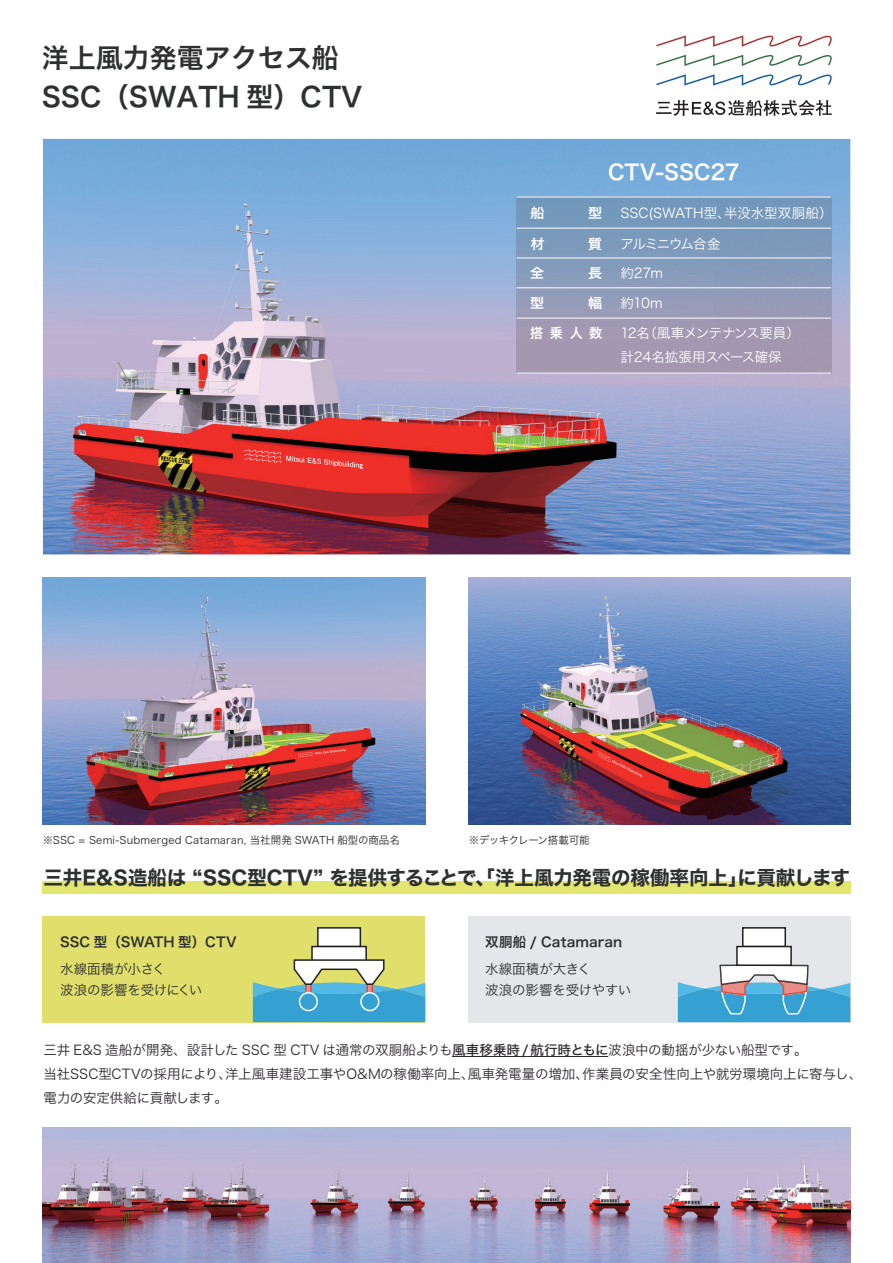
<style>
.page{position:relative;width:893px;height:1263px;background:#fff}
.page>*{position:absolute;margin:0;border:0;box-sizing:border-box;transform-origin:0 0}
.t1{font:27px/39px "Hiragino Sans W6";color:#2f3030}
.t2{font:21px "Hiragino Sans W6";letter-spacing:-.005em;color:#fff}
.t3{font:19.5px "Hiragino Sans W7";color:#2f3030}
.t4{font:13.5px/24px "Hiragino Sans W3";letter-spacing:-.01em;color:#2b272c}
.t5{font:13.5px/21px "Hiragino Sans W3";letter-spacing:-.015em;color:#2f3030}
.t6{font:13.5px/24px "Hiragino Sans W3";letter-spacing:-.02em;color:#fff}
.t7{font:13.5px "Hiragino Sans W6";letter-spacing:.01em;color:#2f3030}
.t8{font:13.5px "Hiragino Sans W3";color:#fff}
.t9{font:13.5px "Hiragino Sans W6";color:#fff;scale:1.04 1}
.t10{font:13.5px "Hiragino Sans W3";letter-spacing:-.105em;color:#fff}
.t11{font:13.5px "Hiragino Sans W6";color:#fff}
.t12{font:10.5px "Hiragino Sans W3";letter-spacing:.01em;color:#2b272c}
.t13{font:10.5px "Hiragino Sans W3";letter-spacing:-.03em;color:#2b272c}
.s1{color:#2f3030}
.s2{font-family:"Hiragino Sans W5"}
</style>
<div class="page">
<img style="left:43px;top:139px;width:807px;height:415px">
<img style="left:517px;top:196px;width:314px;height:177px">
<hr style="left:452px;top:1056px;width:156px;height:1px;background:#2b272c">
<hr style="left:517px;top:197px;width:314px;height:1px;background:#fff">
<hr style="left:517px;top:228px;width:314px;height:1px;background:#fff">
<hr style="left:517px;top:258px;width:314px;height:1px;background:#fff">
<hr style="left:517px;top:287px;width:314px;height:1px;background:#fff">
<hr style="left:517px;top:318px;width:314px;height:1px;background:#fff">
<hr style="left:517px;top:373px;width:314px;height:1px;background:#fff">
<div style="left:43px;top:881px;width:807px;height:13px;background:#e2e66e"></div>
<img style="left:468px;top:578px;width:383px;height:247px">
<img style="left:43px;top:578px;width:382px;height:247px">
<div style="left:468px;top:916px;width:383px;height:106px;background:#e5e6e9"></div>
<svg style="left:678px;top:964px;width:172px;height:58px"></svg>
<div style="left:43px;top:916px;width:382px;height:106px;background:#e1df6c"></div>
<div style="left:317px;top:927px;width:44px;height:20px;background:#fff;border:2px solid #231f20"></div>
<div style="left:311px;top:946px;width:56px;height:20px;background:#fff;border:2px solid #231f20"></div>
<div style="left:742px;top:927px;width:44px;height:20px;background:#fff;border:2px solid #231f20"></div>
<div style="left:736px;top:946px;width:56px;height:20px;background:#fff;border:2px solid #231f20"></div>
<svg style="left:253px;top:958px;width:172px;height:64px"></svg>
<div style="left:300px;top:993px;width:17px;height:17px;background:#35a0d2;border-radius:50%"></div>
<div style="left:299px;top:992px;width:19px;height:19px;border:2px solid #fff;border-radius:50%"></div>
<div style="left:361px;top:993px;width:18px;height:17px;background:#35a0d2;border-radius:50%"></div>
<div style="left:360px;top:992px;width:19px;height:19px;border:2px solid #fff;border-radius:50%"></div>
<svg style="left:656px;top:100px;width:176px;height:16px"></svg>
<svg style="left:656px;top:35px;width:176px;height:12px"></svg>
<svg style="left:656px;top:54px;width:176px;height:12px"></svg>
<svg style="left:656px;top:74px;width:176px;height:12px"></svg>
<img style="left:43px;top:1127px;width:807px;height:136px">
<svg style="left:597px;top:752px;width:45px;height:25px"></svg>
<svg style="left:298px;top:749px;width:48px;height:9px"></svg>
<svg style="left:244px;top:449px;width:119px;height:20px;background:#ea403b"></svg>
<h1 class="t1" style="left:42px;top:37px;width:322px">洋上風力発電アクセス船<br>SSC（SWATH 型）CTV</h1>
<h2 class="t2" style="left:608px;top:153px;width:133px">CTV-SSC27</h2>
<p class="t9" style="left:530px;top:200px;width:15px">船</p>
<p class="t9" style="left:588px;top:200px;width:15px">型</p>
<p class="t8" style="left:620px;top:201px;width:214px">SSC(SWATH型、半没水型双胴船）</p>
<p class="t10" style="left:620px;top:231px;width:102px">アルミニウム合金</p>
<p class="t9" style="left:530px;top:231px;width:15px">材</p>
<p class="t9" style="left:588px;top:231px;width:15px">質</p>
<p class="t9" style="left:530px;top:261px;width:15px">全</p>
<p class="t9" style="left:588px;top:261px;width:15px">長</p>
<p class="t9" style="left:530px;top:291px;width:15px">型</p>
<p class="t9" style="left:588px;top:291px;width:15px">幅</p>
<p class="t11" style="left:530px;top:321px;width:74px">搭乗人数</p>
<p class="t6" style="left:620px;top:260px;width:44px">約27m</p>
<p class="t6" style="left:620px;top:290px;width:44px">約10m</p>
<p class="t6" style="left:620px;top:320px;width:181px">12名（風車メンテナンス要員）計24名拡張用スペース確保</p>
<p class="t12" style="left:43px;top:831px;width:359px"><span class="s1">※</span>SSC = Semi-Submerged Catamaran, 当社開発 SWATH 船型の商品名</p>
<p class="t13" style="left:469px;top:831px;width:122px"><span class="s1">※</span>デッキクレーン搭載可能</p>
<h3 class="t3" style="left:43px;top:862px;width:808px">三井E&amp;S造船は “SSC型CTV” を提供することで、「洋上風力発電の稼働率向上」に貢献します</h3>
<p class="t7" style="left:60px;top:929px;width:178px">SSC 型（SWATH 型）CTV</p>
<p class="t5" style="left:60px;top:957px;width:144px">水線面積が小さく<br>波浪の影響を受けにくい</p>
<p class="t7" style="left:485px;top:929px;width:139px">双胴船 / Catamaran</p>
<p class="t5" style="left:485px;top:957px;width:148px">水線面積が大きく<br>波浪の影響を受けやすい</p>
<p class="t4" style="left:44px;top:1037px;width:820px">三井 E&amp;S 造船が開発、設計した SSC 型 CTV は通常の双胴船よりも<span class="s2">風車移乗時/航行時ともに</span>波浪中の動揺が少ない船型です。<br>当社SSC型CTVの採用により、洋上風車建設工事やO&amp;Mの稼働率向上、風車発電量の増加、作業員の安全性向上や就労環境向上に寄与し、電力の安定供給に貢献します。</p>
</div>
